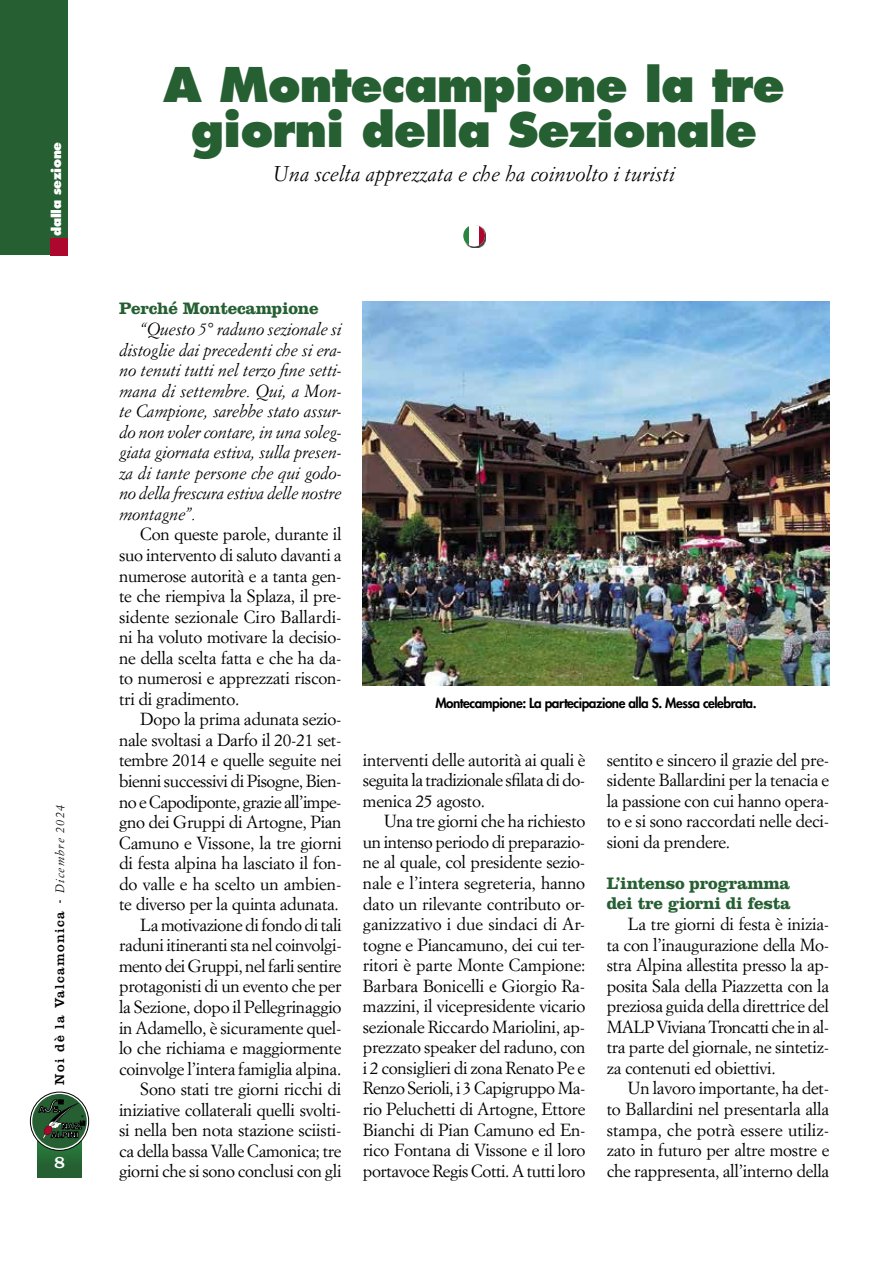
<style>
.page{position:relative;width:893px;height:1263px;background:#fff}
.page>*{position:absolute;margin:0;border:0;box-sizing:border-box;transform-origin:0 0}
.t1{font:800 46.5px/45px "Futura Std";letter-spacing:-.025em;color:#255f32;text-align:center}
.t2{font:italic 21px "Simoncini Garamond Std";color:#000}
.t3{font:18px "Clarendon LT Std";color:#fff}
.t4{font:17.25px/20.5px "Simoncini Garamond Std";letter-spacing:-.015em;color:#000;text-align:justify}
.t5{font:italic 17.25px/20.5px "Simoncini Garamond Std";letter-spacing:-.02em;color:#000;text-align:justify}
.t6{font:700 17.25px/20.5px "Clarendon LT Std";letter-spacing:-.015em;color:#255f32}
.t7{font:800 13.5px "Futura Std";letter-spacing:-.035em;color:#000}
.t8{font:13.5px "Clarendon LT Std";letter-spacing:.1em;color:#000}
.t9{font:800 12.75px "Futura Std";letter-spacing:-.025em;color:#fff}
.s1{font-family:"Trebuchet MS"}
.s2{font-family:"Simoncini Garamond Std";font-style:italic;font-size:12px}
</style>
<div class="page">
<div style="left:0;top:0;width:68px;height:255px;background:#255f32"></div>
<div style="left:51px;top:238px;width:17px;height:17px;background:#ae072d"></div>
<svg style="left:38px;top:1141px;width:43px;height:37px"></svg>
<svg style="left:30px;top:1092px;width:59px;height:58px"></svg>
<div style="left:30px;top:1092px;width:59px;height:58px;border:1px solid #000;border-radius:50%"></div>
<div style="left:32px;top:1094px;width:55px;height:54px;background:#255f32;border-radius:50%"></div>
<svg style="left:38px;top:1100px;width:47px;height:39px"></svg>
<div style="left:464px;top:225px;width:22px;height:23px;background:#000;opacity:.75"></div>
<div style="left:463px;top:225px;width:22px;height:22px;background:#fff;border-radius:50%"></div>
<svg style="left:479px;top:225px;width:6px;height:22px"></svg>
<svg style="left:463px;top:225px;width:6px;height:22px"></svg>
<img style="left:363px;top:302px;width:466px;height:384px">
<p class="t9" style="left:48px;top:236px;width:95px;rotate:-90deg">dalla sezione</p>
<p class="t8" style="left:52px;top:1084px;width:281px;rotate:-90deg">Noi dè la Valcamonica <span class="s1">-</span> <span class="s2">Dicembre 2024</span></p>
<p class="t3" style="left:54px;top:1151px;width:12px">8</p>
<h1 class="t1" style="left:163px;top:62px;width:623px">A Montecampione la tre giorni della Sezionale</h1>
<p class="t2" style="left:273px;top:161px;width:403px">Una scelta apprezzata e che ha coinvolto i turisti</p>
<p class="t6" style="left:119px;top:298px;width:201px">Perché Montecampione</p>
<p class="t5" style="left:119px;top:318px;width:224px;text-indent:21px">“Questo 5° raduno sezionale si distoglie dai precedenti che si era&shy;no tenuti tutti nel terzo fine setti&shy;mana di settembre. Qui, a Mon&shy;te Campione, sarebbe stato assur&shy;do non voler contare, in una soleg&shy;giata giornata estiva, sulla presen&shy;za di tante persone che qui godo&shy;no della frescura estiva delle nostre montagne”.</p>
<p class="t4" style="left:119px;top:524px;width:224px;text-indent:21px">Con queste parole, durante il suo intervento di saluto davanti a numerose autorità e a tanta gen&shy;te che riempiva la Splaza, il pre&shy;sidente sezionale Ciro Ballardi&shy;ni ha voluto motivare la decisio&shy;ne della scelta fatta e che ha da&shy;to numerosi e apprezzati riscon&shy;tri di gradimento.</p>
<p class="t4" style="left:119px;top:709px;width:224px;text-align:right">Dopo la prima adunata sezio&shy;nale svoltasi a Darfo il 20-21 set&shy;tembre 2014 e quelle seguite nei bienni successivi di Pisogne, Bien&shy;no e Capodiponte, grazie all’impe&shy;gno dei Gruppi di Artogne, Pian Camuno e Vissone, la tre giorni di festa alpina ha lasciato il fon&shy;do valle e ha scelto un ambien&shy;te diverso per la quinta adunata.<br>La motivazione di fondo di tali raduni itineranti sta nel coinvolgi&shy;mento dei Gruppi, nel farli sentire protagonisti di un evento che per la Sezione, dopo il Pellegrinaggio in Adamello, è sicuramente quel&shy;lo che richiama e maggiormente coinvolge l’intera famiglia alpina.<br>Sono stati tre giorni ricchi di iniziative collaterali quelli svolti&shy;si nella ben nota stazione sciisti&shy;ca della bassa Valle Camonica; tre giorni che si sono conclusi con gli</p>
<p class="t7" style="left:435px;top:694px;width:323px">Montecampione: La partecipazione alla S. Messa celebrata.</p>
<p class="t4" style="left:363px;top:749px;width:224px">interventi delle autorità ai quali è seguita la tradizionale sfilata di do&shy;menica 25 agosto.</p>
<p class="t4" style="left:363px;top:811px;width:224px;text-indent:21px">Una tre giorni che ha richiesto un intenso periodo di preparazio&shy;ne al quale, col presidente sezio&shy;nale e l’intera segreteria, hanno dato un rilevante contributo or&shy;ganizzativo i due sindaci di Ar&shy;togne e Piancamuno, dei cui ter&shy;ritori è parte Monte Campione:<br>Barbara Bonicelli e Giorgio Ra&shy;mazzini, il vicepresidente vicario sezionale Riccardo Mariolini, ap&shy;prezzato speaker del raduno, con i 2 consiglieri di zona Renato Pe e Renzo Serioli, i 3 Capigruppo Ma&shy;rio Peluchetti di Artogne, Ettore Bianchi di Pian Camuno ed En&shy;rico Fontana di Vissone e il loro portavoce Regis Cotti. A tutti loro</p>
<p class="t4" style="left:607px;top:749px;width:224px">sentito e sincero il grazie del pre&shy;sidente Ballardini per la tenacia e la passione con cui hanno opera&shy;to e si sono raccordati nelle deci&shy;sioni da prendere.</p>
<p class="t6" style="left:607px;top:873px;width:186px">L’intenso programma dei tre giorni di festa</p>
<p class="t4" style="left:607px;top:913px;width:224px;text-indent:21px">La tre giorni di festa è inizia&shy;ta con l’inaugurazione della Mo&shy;stra Alpina allestita presso la ap&shy;posita Sala della Piazzetta con la preziosa guida della direttrice del MALP Viviana Troncatti che in al&shy;tra parte del giornale, ne sintetiz&shy;za contenuti ed obiettivi.</p>
<p class="t4" style="left:607px;top:1078px;width:224px;text-indent:21px">Un lavoro importante, ha det&shy;to Ballardini nel presentarla alla stampa, che potrà essere utiliz&shy;zato in futuro per altre mostre e che rappresenta, all’interno della</p>
</div>
